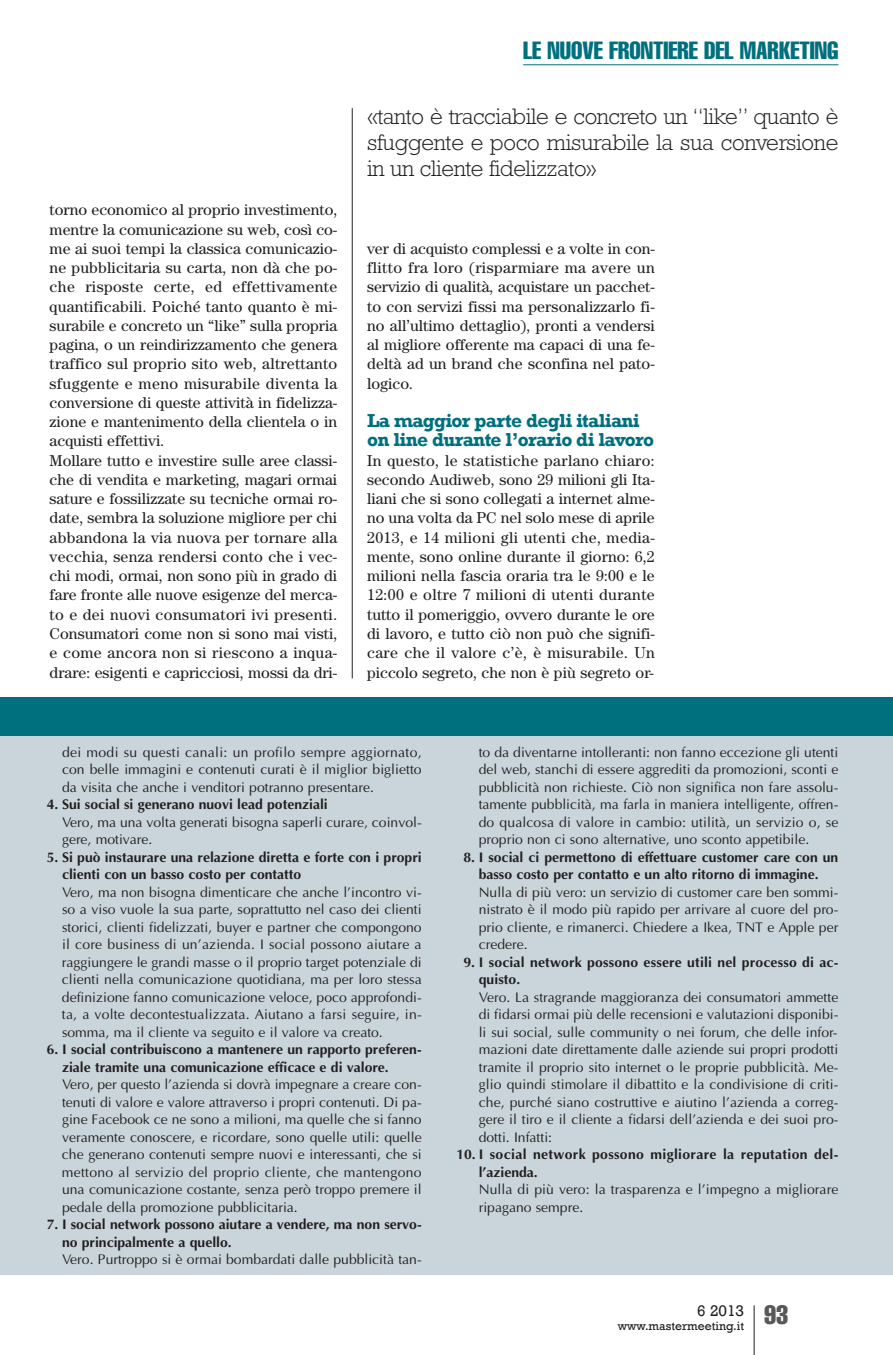
<style>
.page{position:relative;width:893px;height:1355px;background:#fff}
.page>*{position:absolute;margin:0;border:0;box-sizing:border-box;transform-origin:0 0}
.t1{font:extra-condensed 24.5px "Helvetica";color:#01707e}
.t2{font:300 22.75px/26.2px "Rockwell";letter-spacing:-.015em;color:#231f20;text-align:justify}
.t3{font:700 19.25px/19.2px "Rockwell";letter-spacing:-.035em;color:#01707e}
.t4{font:15.75px/19.2px "Century";color:#231f20;text-align:justify}
.t5{font:15.75px "Rockwell";color:#231f20}
.t6{font:14px/17.5px "Optima";color:#231f20;text-align:justify}
.t7{font:700 14px/17.5px "Optima";color:#231f20}
.t8{font:700 14px/17.5px "Optima";letter-spacing:.025em;color:#231f20}
.t9{font:12.25px "Rockwell";color:#231f20}
</style>
<div class="page">
<div style="left:0;top:697px;width:893px;height:39px;background:#01707e"></div>
<hr style="left:754px;top:1305px;width:1px;height:49px;background:#231f20">
<hr style="left:523px;top:64px;width:315px;height:1px;background:#01707e">
<hr style="left:352px;top:108px;width:1px;height:570px;background:#231f20">
<div style="left:0;top:736px;width:893px;height:538px;background:#c9d5da"></div>
<h1 class="t1" style="left:523px;top:42px;width:317px">LE NUOVE FRONTIERE DEL MARKETING</h1>
<p class="t4" style="left:50px;top:202px;width:289px;text-align:left">torno economico al proprio investimento, mentre la comunicazione su web, così co&shy;me ai suoi tempi la classica comunicazio&shy;ne pubblicitaria su carta, non dà che po&shy;che risposte certe, ed effettivamente quantificabili. Poiché tanto quanto è mi&shy;surabile e concreto un “like” sulla propria pagina, o un reindirizzamento che genera traffico sul proprio sito web, altrettanto sfuggente e meno misurabile diventa la conversione di queste attività in fidelizza&shy;zione e mantenimento della clientela o in acquisti effettivi.<br>Mollare tutto e investire sulle aree classi&shy;che di vendita e marketing, magari ormai sature e fossilizzate su tecniche ormai ro&shy;date, sembra la soluzione migliore per chi abbandona la via nuova per tornare alla vecchia, senza rendersi conto che i vec&shy;chi modi, ormai, non sono più in grado di fare fronte alle nuove esigenze del merca&shy;to e dei nuovi consumatori ivi presenti.<br>Consumatori come non si sono mai visti, e come ancora non si riescono a inqua&shy;drare: esigenti e capricciosi, mossi da dri-</p>
<h2 class="t2" style="left:367px;top:105px;width:473px">«tanto è tracciabile e concreto un “like” quanto è sfuggente e poco misurabile la sua conversione in un cliente fidelizzato»</h2>
<p class="t4" style="left:367px;top:240px;width:289px">ver di acquisto complessi e a volte in con&shy;flitto fra loro (risparmiare ma avere un servizio di qualità, acquistare un pacchet&shy;to con servizi fissi ma personalizzarlo fi&shy;no all’ultimo dettaglio), pronti a vendersi al migliore offerente ma capaci di una fe&shy;deltà ad un brand che sconfina nel pato&shy;logico.</p>
<h3 class="t3" style="left:367px;top:410px;width:288px">La maggior parte degli italiani on line durante l’orario di lavoro</h3>
<p class="t4" style="left:367px;top:452px;width:289px">In questo, le statistiche parlano chiaro: secondo Audiweb, sono 29 milioni gli Ita&shy;liani che si sono collegati a internet alme&shy;no una volta da PC nel solo mese di aprile 2013, e 14 milioni gli utenti che, media&shy;mente, sono online durante il giorno: 6,2 milioni nella fascia oraria tra le 9:00 e le 12:00 e oltre 7 milioni di utenti durante tutto il pomeriggio, ovvero durante le ore di lavoro, e tutto ciò non può che signifi&shy;care che il valore c’è, è misurabile. Un piccolo segreto, che non è più segreto or-</p>
<p class="t6" style="left:62px;top:743px;width:361px">dei modi su questi canali: un profilo sempre aggiornato, con belle immagini e contenuti curati è il miglior biglietto da visita che anche i venditori potranno presentare.</p>
<p class="t7" style="left:47px;top:795px;width:283px">4. Sui social si generano nuovi lead potenziali</p>
<p class="t6" style="left:62px;top:813px;width:361px">Vero, ma una volta generati bisogna saperli curare, coinvol&shy;gere, motivare.</p>
<p class="t7" style="left:62px;top:848px;width:361px;text-indent:-15px">5. Si può instaurare una relazione diretta e forte con i propri clienti con un basso costo per contatto</p>
<p class="t6" style="left:62px;top:883px;width:361px">Vero, ma non bisogna dimenticare che anche l’incontro vi&shy;so a viso vuole la sua parte, soprattutto nel caso dei clienti storici, clienti fidelizzati, buyer e partner che compongono il core business di un’azienda. I social possono aiutare a raggiungere le grandi masse o il proprio target potenziale di clienti nella comunicazione quotidiana, ma per loro stessa definizione fanno comunicazione veloce, poco approfondi&shy;ta, a volte decontestualizzata. Aiutano a farsi seguire, in&shy;somma, ma il cliente va seguito e il valore va creato.</p>
<p class="t7" style="left:62px;top:1040px;width:361px;text-indent:-15px">6. I social contribuiscono a mantenere un rapporto preferen&shy;ziale tramite una comunicazione efficace e di valore.</p>
<p class="t6" style="left:62px;top:1075px;width:361px">Vero, per questo l’azienda si dovrà impegnare a creare con&shy;tenuti di valore e valore attraverso i propri contenuti. Di pa&shy;gine Facebook ce ne sono a milioni, ma quelle che si fanno veramente conoscere, e ricordare, sono quelle utili: quelle che generano contenuti sempre nuovi e interessanti, che si mettono al servizio del proprio cliente, che mantengono una comunicazione costante, senza però troppo premere il pedale della promozione pubblicitaria.</p>
<p class="t7" style="left:62px;top:1215px;width:361px;text-indent:-15px">7. I social network possono aiutare a vendere, ma non servo&shy;no principalmente a quello.</p>
<p class="t6" style="left:62px;top:1250px;width:361px">Vero. Purtroppo si è ormai bombardati dalle pubblicità tan-</p>
<p class="t6" style="left:479px;top:743px;width:361px">to da diventarne intolleranti: non fanno eccezione gli utenti del web, stanchi di essere aggrediti da promozioni, sconti e pubblicità non richieste. Ciò non significa non fare assolu&shy;tamente pubblicità, ma farla in maniera intelligente, offren&shy;do qualcosa di valore in cambio: utilità, un servizio o, se proprio non ci sono alternative, uno sconto appetibile.</p>
<p class="t7" style="left:463px;top:848px;width:376px;text-align:center">8. I social ci permettono di effettuare customer care con un basso costo per contatto e un alto ritorno di immagine.</p>
<p class="t6" style="left:479px;top:883px;width:361px">Nulla di più vero: un servizio di customer care ben sommi&shy;nistrato è il modo più rapido per arrivare al cuore del pro&shy;prio cliente, e rimanerci. Chiedere a Ikea, TNT e Apple per credere.</p>
<p class="t7" style="left:479px;top:953px;width:361px;text-indent:-15px">9. I social network possono essere utili nel processo di ac&shy;quisto.</p>
<p class="t6" style="left:479px;top:988px;width:361px">Vero. La stragrande maggioranza dei consumatori ammette di fidarsi ormai più delle recensioni e valutazioni disponibi&shy;li sui social, sulle community o nei forum, che delle infor&shy;mazioni date direttamente dalle aziende sui propri prodotti tramite il proprio sito internet o le proprie pubblicità. Me&shy;glio quindi stimolare il dibattito e la condivisione di criti&shy;che, purché siano costruttive e aiutino l’azienda a correg&shy;gere il tiro e il cliente a fidarsi dell’azienda e dei suoi pro&shy;dotti. Infatti:</p>
<p class="t8" style="left:479px;top:1145px;width:361px;text-indent:-22px">10. I social network possono migliorare la reputation del&shy;l’azienda.</p>
<p class="t6" style="left:479px;top:1180px;width:361px">Nulla di più vero: la trasparenza e l’impegno a migliorare ripagano sempre.</p>
<p class="t9" style="left:618px;top:1318px;width:172px">www.mastermeeting.it <sup>93</sup></p>
<p class="t5" style="left:697px;top:1300px;width:49px">6 2013</p>
</div>
